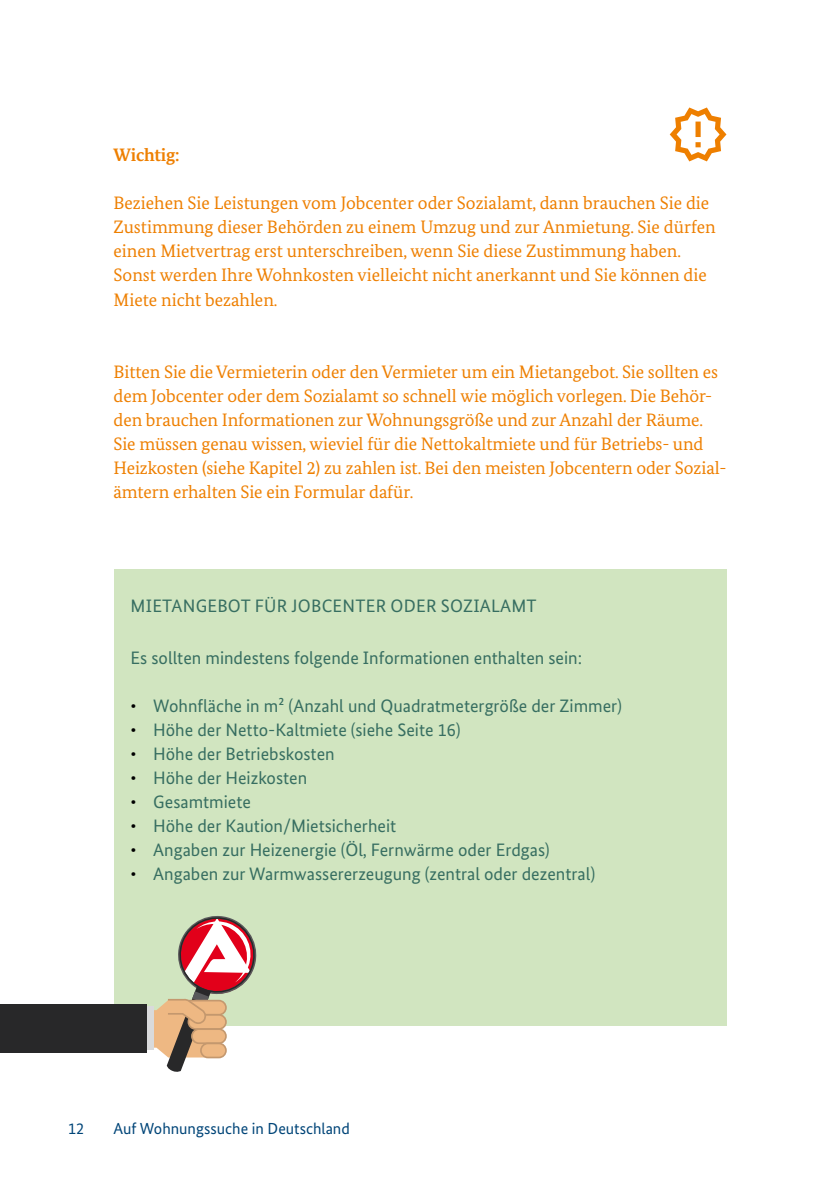
<style>
.page{position:relative;width:840px;height:1191px;background:#fff}
.page>*{position:absolute;margin:0;border:0;box-sizing:border-box;transform-origin:0 0}
.Achtung{font:18px/24px "Bundes Serif";letter-spacing:-.005em;color:#ee7f00}
.Kasten_Bundessans{font:18px "Bundes Sans";color:#376e61}
.Kasten_Ueber_Vers{font:18px "Bundes Sans";letter-spacing:.01em;color:#376e61}
.Achtung_Ueberschrift{font:700 18px "Bundes Serif";letter-spacing:-.01em;color:#ee7f00}
.t1{font:16px "Bundes Sans";color:#004578}
.s1{color:#000}
</style>
<div class="page">
<svg style="left:669px;top:107px;width:57px;height:54px"></svg>
<div style="left:113px;top:569px;width:613px;height:456px;background:#d1e5c0"></div>
<div style="left:0;top:1004px;width:146px;height:48px;background:#282829"></div>
<svg style="left:142px;top:916px;width:114px;height:155px"></svg>
<p class="Achtung_Ueberschrift" style="left:113px;top:144px;width:68px">Wichtig:</p>
<p class="Achtung" style="left:113px;top:191px;width:603px">Beziehen Sie Leistungen vom Jobcenter oder Sozialamt, dann brauchen Sie die Zustimmung dieser Behörden zu einem Umzug und zur Anmietung. Sie dürfen einen Mietvertrag erst unterschreiben, wenn Sie diese Zustimmung haben.<br>Sonst werden Ihre Wohnkosten vielleicht nicht anerkannt und Sie können die Miete nicht bezahlen.</p>
<p class="Achtung" style="left:113px;top:359px;width:614px">Bitten Sie die Vermieterin oder den Vermieter um ein Mietangebot. Sie sollten es dem Jobcenter oder dem Sozialamt so schnell wie möglich vorlegen. Die Behör&shy;den brauchen Informationen zur Wohnungsgröße und zur Anzahl der Räume.<br>Sie müssen genau wissen, wieviel für die Nettokaltmiete und für Betriebs- und Heizkosten (siehe Kapitel 2) zu zahlen ist. Bei den meisten Jobcentern oder Sozial&shy;ämtern erhalten Sie ein Formular dafür.</p>
<p class="Kasten_Ueber_Vers" style="left:131px;top:595px;width:407px">MIETANGEBOT FÜR JOBCENTER ODER SOZIALAMT</p>
<p class="Kasten_Bundessans" style="left:130px;top:647px;width:453px">Es sollten mindestens folgende Informationen enthalten sein:</p>
<p class="Kasten_Bundessans" style="left:130px;top:695px;width:492px"><span class="s1">•</span> Wohnfläche in m² (Anzahl und Quadratmetergröße der Zimmer)</p>
<p class="Kasten_Bundessans" style="left:130px;top:719px;width:331px"><span class="s1">•</span> Höhe der Netto-Kaltmiete (siehe Seite 16)</p>
<p class="Kasten_Bundessans" style="left:130px;top:743px;width:205px"><span class="s1">•</span> Höhe der Betriebskosten</p>
<p class="Kasten_Bundessans" style="left:130px;top:767px;width:178px"><span class="s1">•</span> Höhe der Heizkosten</p>
<p class="Kasten_Bundessans" style="left:130px;top:791px;width:122px"><span class="s1">•</span> Gesamtmiete</p>
<p class="Kasten_Bundessans" style="left:130px;top:815px;width:267px"><span class="s1">•</span> Höhe der Kaution/Mietsicherheit</p>
<p class="Kasten_Bundessans" style="left:130px;top:839px;width:420px"><span class="s1">•</span> Angaben zur Heizenergie (Öl, Fernwärme oder Erdgas)</p>
<p class="Kasten_Bundessans" style="left:130px;top:863px;width:466px"><span class="s1">•</span> Angaben zur Warmwassererzeugung (zentral oder dezentral)</p>
<p class="t1" style="left:68px;top:1119px;width:17px">12</p>
<p class="t1" style="left:113px;top:1119px;width:238px">Auf Wohnungssuche in Deutschland</p>
</div>
